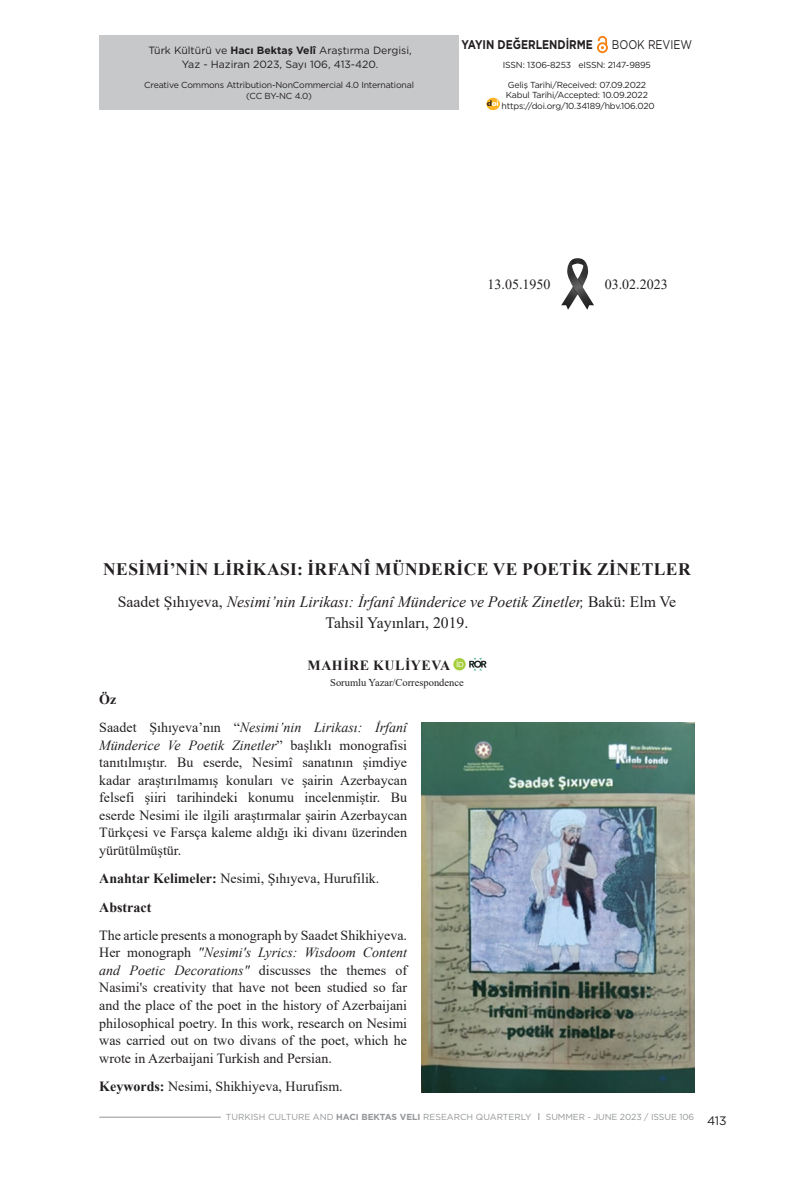
<style>
.page{position:relative;width:794px;height:1191px;background:#fff}
.page>*{position:absolute;margin:0;border:0;box-sizing:border-box;transform-origin:0 0}
.t1{font:700 17.5px "Times New Roman";letter-spacing:.025em;color:#231f20}
.t2{font:italic 15.75px/21px "Times New Roman";color:#231f20;text-align:center}
.Özet_Abstract{font:14px/17.5px "Times New Roman";color:#231f20;text-align:justify}
.Özet_Abstract-2{font:700 14px "Times New Roman";letter-spacing:.035em;color:#231f20}
.Özet_Abstract-3{font:700 14px "Times New Roman";color:#231f20}
.t3{font:700 12.6px "Gotham";color:#231f20;scale:.83 1}
.t4{font:12.6px "Gotham";color:#231f20;scale:.83 1}
.t5{font:12.25px "Gotham";color:#231f20}
.t6{font:10.5px "Gotham";color:#231f20}
.t7{font:10.5px "Times New Roman";color:#231f20}
.t8{font:8.75px/10.5px "Gotham";letter-spacing:-.02em;color:#231f20;text-align:center}
.t9{font:8.75px "Gotham";color:#939598}
.s1{font-weight:700}
.s2{font-style:normal}
.s3{font-style:italic}
</style>
<div class="page">
<div style="left:597px;top:42px;width:11px;height:11px;border:2px solid #f68212;border-radius:50%"></div>
<svg style="left:597px;top:36px;width:11px;height:13px"></svg>
<div style="left:99px;top:36px;width:360px;height:74px;background:#c7c8ca"></div>
<hr style="left:99px;top:1116px;width:122px;height:1px;background:#939598">
<svg style="left:453px;top:658px;width:13px;height:12px"></svg>
<svg style="left:456px;top:660px;width:7px;height:7px"></svg>
<svg style="left:469px;top:658px;width:17px;height:12px"></svg>
<svg style="left:486px;top:98px;width:14px;height:12px"></svg>
<svg style="left:487px;top:100px;width:11px;height:6px"></svg>
<img style="left:422px;top:722px;width:272px;height:370px">
<svg style="left:561px;top:258px;width:33px;height:52px"></svg>
<p class="t6" style="left:148px;top:44px;width:265px">Türk Kültürü ve <span class="s1">Hacı Bektaş Velî</span> Araştırma Dergisi,</p>
<p class="t6" style="left:182px;top:57px;width:198px">Yaz - Haziran 2023, Sayı 106, 413-420.</p>
<p class="t8" style="left:144px;top:80px;width:271px">Creative Commons Attribution-NonCommercial 4.0 International (CC BY-NC 4.0)</p>
<p class="t3" style="left:461px;top:36px;width:160px">YAYIN DEĞERLENDİRME</p>
<p class="t4" style="left:612px;top:37px;width:98px">BOOK REVIEW</p>
<p class="t8" style="left:503px;top:59px;width:150px">ISSN: 1306-8253 eISSN: 2147-9895</p>
<p class="t8" style="left:508px;top:79px;width:140px">Geliş Tarihi/Received: 07.09.2022</p>
<p class="t8" style="left:506px;top:90px;width:144px">Kabul Tarihi/Accepted: 10.09.2022</p>
<p class="t8" style="left:501px;top:100px;width:155px">https://doi.org/10.34189/hbv.106.020</p>
<p class="Özet_Abstract" style="left:487px;top:275px;width:64px">13.05.1950</p>
<p class="Özet_Abstract" style="left:604px;top:275px;width:64px">03.02.2023</p>
<p class="t1" style="left:103px;top:556px;width:589px">NESIMI’NIN LIRIKASI: İRFANÎ MÜNDERICE VE POETIK ZINETLER</p>
<p class="t2" style="left:118px;top:591px;width:560px"><span class="s2">Saadet Şıhıyeva,</span> Nesimi’nin Lirikası: İrfanî Münderice ve Poetik Zinetler, <span class="s2">Bakü: Elm Ve<br>Tahsil Yayınları, 2019.</span></p>
<p class="Özet_Abstract-2" style="left:308px;top:655px;width:144px">MAHİRE KULİYEVA</p>
<p class="t7" style="left:330px;top:675px;width:135px">Sorumlu Yazar/Correspondence</p>
<p class="Özet_Abstract-2" style="left:99px;top:689px;width:19px">Öz</p>
<p class="Özet_Abstract" style="left:99px;top:718px;width:309px">Saadet Şıhıyeva’nın “<span class="s3">Nesimi’nin Lirikası: İrfanî Münderice Ve Poetik Zinetler</span>” başlıklı monografisi tanıtılmıştır. Bu eserde, Nesimî sanatının şimdiye kadar araştırılmamış konuları ve şairin Azerbaycan felsefi şiiri tarihindeki konumu incelenmiştir. Bu eserde Nesimi ile ilgili araştırmalar şairin Azerbaycan Türkçesi ve Farsça kaleme aldığı iki divanı üzerinden yürütülmüştür.</p>
<p class="Özet_Abstract" style="left:99px;top:869px;width:282px"><span class="s1">Anahtar Kelimeler:</span> Nesimi, Şıhıyeva, Hurufilik.</p>
<p class="Özet_Abstract-3" style="left:99px;top:896px;width:54px">Abstract</p>
<p class="Özet_Abstract" style="left:99px;top:926px;width:309px">The article presents a monograph by Saadet Shikhiyeva.<br>Her monograph <span class="s3">"Nesimi's Lyrics: Wisdoom Content and Poetic Decorations"</span> discusses the themes of Nasimi's creativity that have not been studied so far and the place of the poet in the history of Azerbaijani philosophical poetry. In this work, research on Nesimi was carried out on two divans of the poet, which he wrote in Azerbaijani Turkish and Persian.</p>
<p class="Özet_Abstract" style="left:99px;top:1077px;width:245px"><span class="s1">Keywords:</span> Nesimi, Shikhiyeva, Hurufism.</p>
<p class="t9" style="left:226px;top:1111px;width:307px">TURKISH CULTURE AND <span class="s1">HACI BEKTAS VELI</span> RESEARCH QUARTERLY</p>
<p class="t9" style="left:546px;top:1111px;width:150px">SUMMER - JUNE 2023 / ISSUE 106</p>
<p class="t5" style="left:707px;top:1112px;width:21px">413</p>
</div>
